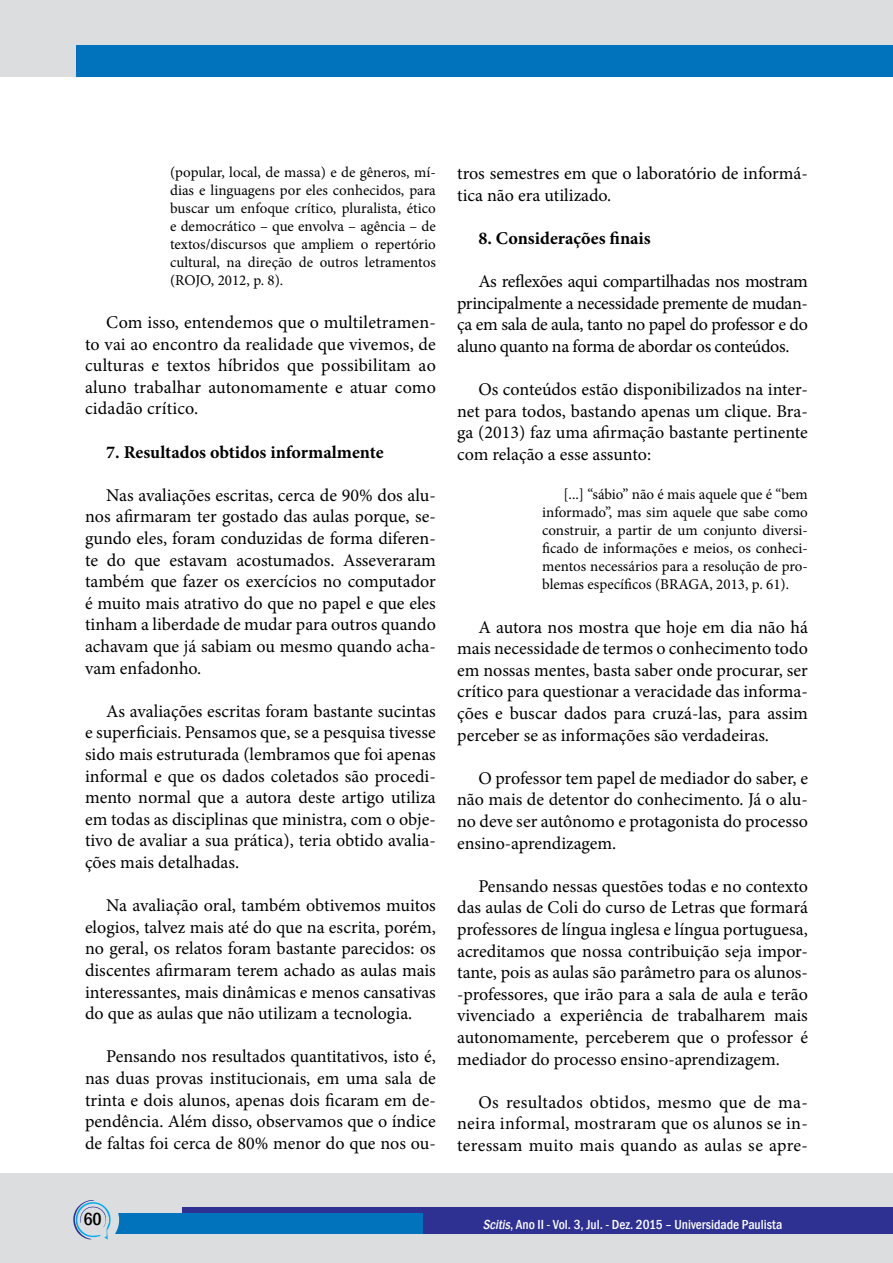
<style>
.page{position:relative;width:893px;height:1263px;background:#fff}
.page>*{position:absolute;margin:0;border:0;box-sizing:border-box;transform-origin:0 0}
.t1{font:18px/21.6px "Minion Pro";color:#000;text-align:justify}
.t2{font:700 18px "Minion Pro";color:#000}
.t3{font:500 condensed 18px "Franklin Gothic";color:#000}
.t4{font:15px/18px "Minion Pro";color:#000;text-align:justify}
.t5{font:500 condensed 13.5px "Franklin Gothic";color:#fff}
.s1{font-style:italic}
</style>
<div class="page">
<div style="left:0;top:0;width:893px;height:77px;background:#dcddde"></div>
<div style="left:77px;top:45px;width:816px;height:32px;background:#0073bc"></div>
<div style="left:0;top:1174px;width:893px;height:89px;background:#dcddde"></div>
<div style="left:182px;top:1208px;width:711px;height:26px;background:#2e3092"></div>
<div style="left:115px;top:1214px;width:308px;height:20px;background:#0073bc"></div>
<svg style="left:73px;top:1200px;width:46px;height:40px"></svg>
<p class="t4" style="left:170px;top:163px;width:267px">(popular, local, de massa) e de gêneros, mí&shy;dias e linguagens por eles conhecidos, para buscar um enfoque crítico, pluralista, ético e democrático – que envolva – agência – de textos/discursos que ampliem o repertório cultural, na direção de outros letramentos (ROJO, 2012, p. 8).</p>
<p class="t1" style="left:85px;top:311px;width:352px;text-indent:21px">Com isso, entendemos que o multiletramen&shy;to vai ao encontro da realidade que vivemos, de culturas e textos híbridos que possibilitam ao aluno trabalhar autonomamente e atuar como cidadão crítico.</p>
<p class="t2" style="left:106px;top:439px;width:279px">7. Resultados obtidos informalmente</p>
<p class="t1" style="left:85px;top:484px;width:352px;text-indent:21px">Nas avaliações escritas, cerca de 90% dos alu&shy;nos afirmaram ter gostado das aulas porque, se&shy;gundo eles, foram conduzidas de forma diferen&shy;te do que estavam acostumados. Asseveraram também que fazer os exercícios no computador é muito mais atrativo do que no papel e que eles tinham a liberdade de mudar para outros quando achavam que já sabiam ou mesmo quando acha&shy;vam enfadonho.</p>
<p class="t1" style="left:85px;top:700px;width:352px;text-indent:21px">As avaliações escritas foram bastante sucintas e superficiais. Pensamos que, se a pesquisa tivesse sido mais estruturada (lembramos que foi apenas informal e que os dados coletados são procedi&shy;mento normal que a autora deste artigo utiliza em todas as disciplinas que ministra, com o obje&shy;tivo de avaliar a sua prática), teria obtido avalia&shy;ções mais detalhadas.</p>
<p class="t1" style="left:85px;top:895px;width:352px;text-indent:21px">Na avaliação oral, também obtivemos muitos elogios, talvez mais até do que na escrita, porém, no geral, os relatos foram bastante parecidos: os discentes afirmaram terem achado as aulas mais interessantes, mais dinâmicas e menos cansativas do que as aulas que não utilizam a tecnologia.</p>
<p class="t1" style="left:85px;top:1046px;width:352px;text-indent:21px">Pensando nos resultados quantitativos, isto é, nas duas provas institucionais, em uma sala de trinta e dois alunos, apenas dois ficaram em de&shy;pendência. Além disso, observamos que o índice de faltas foi cerca de 80% menor do que nos ou-</p>
<p class="t1" style="left:457px;top:162px;width:352px">tros semestres em que o laboratório de informá&shy;tica não era utilizado.</p>
<p class="t2" style="left:478px;top:225px;width:174px">8. Considerações finais</p>
<p class="t1" style="left:457px;top:270px;width:352px;text-indent:21px">As reflexões aqui compartilhadas nos mostram principalmente a necessidade premente de mudan&shy;ça em sala de aula, tanto no papel do professor e do aluno quanto na forma de abordar os conteúdos.</p>
<p class="t1" style="left:457px;top:378px;width:352px;text-indent:21px">Os conteúdos estão disponibilizados na inter&shy;net para todos, bastando apenas um clique. Bra&shy;ga (2013) faz uma afirmação bastante pertinente com relação a esse assunto:</p>
<p class="t4" style="left:542px;top:486px;width:267px;text-indent:21px">[...] “sábio” não é mais aquele que é “bem informado”, mas sim aquele que sabe como construir, a partir de um conjunto diversi&shy;ficado de informações e meios, os conheci&shy;mentos necessários para a resolução de pro&shy;blemas específicos (BRAGA, 2013, p. 61).</p>
<p class="t1" style="left:457px;top:616px;width:352px;text-indent:21px">A autora nos mostra que hoje em dia não há mais necessidade de termos o conhecimento todo em nossas mentes, basta saber onde procurar, ser crítico para questionar a veracidade das informa&shy;ções e buscar dados para cruzá-las, para assim perceber se as informações são verdadeiras.</p>
<p class="t1" style="left:457px;top:767px;width:352px;text-indent:21px">O professor tem papel de mediador do saber, e não mais de detentor do conhecimento. Já o alu&shy;no deve ser autônomo e protagonista do processo ensino-aprendizagem.</p>
<p class="t1" style="left:457px;top:875px;width:352px;text-indent:21px">Pensando nessas questões todas e no contexto das aulas de Coli do curso de Letras que formará professores de língua inglesa e língua portuguesa, acreditamos que nossa contribuição seja impor&shy;tante, pois as aulas são parâmetro para os alunos--professores, que irão para a sala de aula e terão vivenciado a experiência de trabalharem mais autonomamente, perceberem que o professor é mediador do processo ensino-aprendizagem.</p>
<p class="t1" style="left:457px;top:1091px;width:352px;text-indent:21px">Os resultados obtidos, mesmo que de ma&shy;neira informal, mostraram que os alunos se in&shy;teressam muito mais quando as aulas se apre-</p>
<p class="t3" style="left:83px;top:1207px;width:20px">60</p>
<p class="t5" style="left:483px;top:1215px;width:301px"><span class="s1">Scitis</span>, Ano II - Vol. 3, Jul. - Dez. 2015 – Universidade Paulista</p>
</div>
